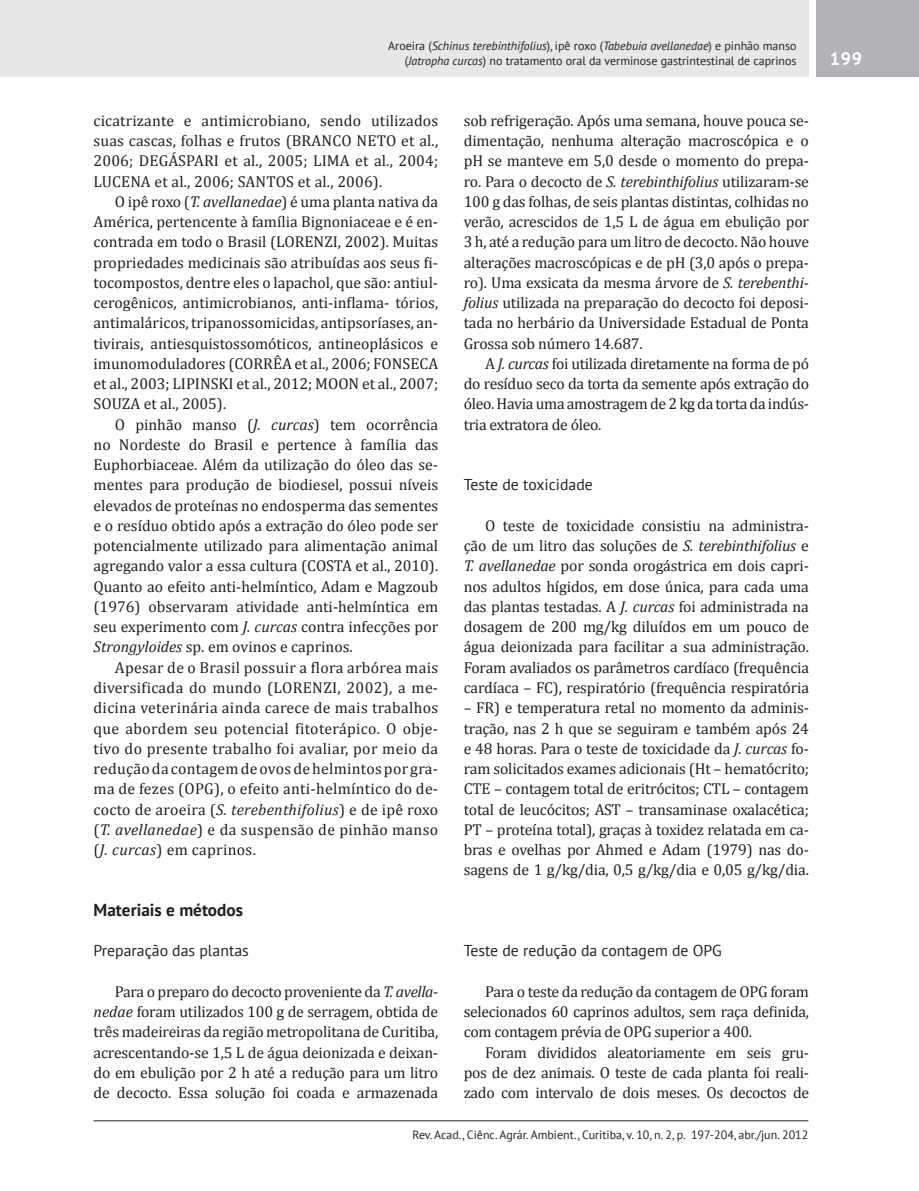
<style>
.page{position:relative;width:919px;height:1191px;background:#fff}
.page>*{position:absolute;margin:0;border:0;box-sizing:border-box;transform-origin:0 0}
.Número_de_páginas{font:700 18px "PT Sans";color:#fff}
.Título_1{font:700 17.25px "PT Sans";color:#231f20}
.Corpo_de_texto{font:15.75px/20.2px "Cambria";letter-spacing:-.01em;color:#231f20;text-align:justify}
.Título_2{font:15.75px "PT Sans";color:#231f20}
.Cabeçalho{font:12px/15px "PT Sans";color:#231f20;text-align:right}
.Rodapé{font:12px "PT Sans";color:#231f20}
.s1{font-style:italic}
</style>
<div class="page">
<div style="left:0;top:0;width:808px;height:77px;background:#e6e7e9"></div>
<div style="left:816px;top:0;width:102px;height:77px;background:#b2b3b7"></div>
<hr style="left:94px;top:1120px;width:714px;height:1px;background:#231f20">
<p class="Cabeçalho" style="left:388px;top:38px;width:410px">Aroeira (<span class="s1">Schinus terebinthifolius</span>), ipê roxo (<span class="s1">Tabebuia avellanedae</span>) e pinhão manso (<span class="s1">Jatropha curcas</span>) no tratamento oral da verminose gastrintestinal de caprinos</p>
<p class="Número_de_páginas" style="left:829px;top:47px;width:34px">199</p>
<p class="Corpo_de_texto" style="left:94px;top:110px;width:346px">cicatrizante e antimicrobiano, sendo utilizados suas cascas, folhas e frutos (BRANCO NETO et al., 2006; DEGÁSPARI et al., 2005; LIMA et al., 2004; LUCENA et al., 2006; SANTOS et al., 2006).</p>
<p class="Corpo_de_texto" style="left:94px;top:191px;width:346px;text-indent:21px">O ipê roxo (<span class="s1">T. avellanedae</span>) é uma planta nativa da América, pertencente à família Bignoniaceae e é en&shy;contrada em todo o Brasil (LORENZI, 2002). Muitas propriedades medicinais são atribuídas aos seus fi&shy;tocompostos, dentre eles o lapachol, que são: antiul&shy;cerogênicos, antimicrobianos, anti-inflama- tórios, antimaláricos, tripanossomicidas, antipsoríases, an&shy;tivirais, antiesquistossomóticos, antineoplásicos e imunomoduladores (CORRÊA et al., 2006; FONSECA et al., 2003; LIPINSKI et al., 2012; MOON et al., 2007; SOUZA et al., 2005).</p>
<p class="Corpo_de_texto" style="left:94px;top:414px;width:346px;text-indent:21px">O pinhão manso (<span class="s1">J. curcas</span>) tem ocorrência no Nordeste do Brasil e pertence à família das Euphorbiaceae. Além da utilização do óleo das se&shy;mentes para produção de biodiesel, possui níveis elevados de proteínas no endosperma das sementes e o resíduo obtido após a extração do óleo pode ser potencialmente utilizado para alimentação animal agregando valor a essa cultura (COSTA et al., 2010).<br>Quanto ao efeito anti-helmíntico, Adam e Magzoub (1976) observaram atividade anti-helmíntica em seu experimento com <span class="s1">J. curcas</span> contra infecções por <span class="s1">Strongyloides</span> sp. em ovinos e caprinos.</p>
<p class="Corpo_de_texto" style="left:94px;top:657px;width:346px;text-indent:21px">Apesar de o Brasil possuir a flora arbórea mais diversificada do mundo (LORENZI, 2002), a me&shy;dicina veterinária ainda carece de mais trabalhos que abordem seu potencial fitoterápico. O obje&shy;tivo do presente trabalho foi avaliar, por meio da redução da contagem de ovos de helmintos por gra&shy;ma de fezes (OPG), o efeito anti-helmíntico do de&shy;cocto de aroeira (<span class="s1">S. terebenthifolius</span>) e de ipê roxo (<span class="s1">T. avellanedae</span>) e da suspensão de pinhão manso (<span class="s1">J. curcas</span>) em caprinos.</p>
<p class="Título_1" style="left:94px;top:898px;width:151px">Materiais e métodos</p>
<p class="Título_2" style="left:94px;top:940px;width:157px">Preparação das plantas</p>
<p class="Corpo_de_texto" style="left:94px;top:981px;width:346px;text-indent:21px">Para o preparo do decocto proveniente da <span class="s1">T. avella&shy;nedae</span> foram utilizados 100 g de serragem, obtida de três madeireiras da região metropolitana de Curitiba, acrescentando-se 1,5 L de água deionizada e deixan&shy;do em ebulição por 2 h até a redução para um litro de decocto. Essa solução foi coada e armazenada</p>
<p class="Corpo_de_texto" style="left:463px;top:110px;width:347px">sob refrigeração. Após uma semana, houve pouca se&shy;dimentação, nenhuma alteração macroscópica e o pH se manteve em 5,0 desde o momento do prepa&shy;ro. Para o decocto de <span class="s1">S. terebinthifolius</span> utilizaram-se 100 g das folhas, de seis plantas distintas, colhidas no verão, acrescidos de 1,5 L de água em ebulição por 3 h, até a redução para um litro de decocto. Não houve alterações macroscópicas e de pH (3,0 após o prepa&shy;ro). Uma exsicata da mesma árvore de <span class="s1">S. terebenthi&shy;folius</span> utilizada na preparação do decocto foi deposi&shy;tada no herbário da Universidade Estadual de Ponta Grossa sob número 14.687.</p>
<p class="Corpo_de_texto" style="left:463px;top:353px;width:347px;text-indent:21px">A <span class="s1">J. curcas</span> foi utilizada diretamente na forma de pó do resíduo seco da torta da semente após extração do óleo. Havia uma amostragem de 2 kg da torta da indús&shy;tria extratora de óleo.</p>
<p class="Título_2" style="left:463px;top:475px;width:131px">Teste de toxicidade</p>
<p class="Corpo_de_texto" style="left:463px;top:515px;width:347px;text-indent:21px">O teste de toxicidade consistiu na administra&shy;ção de um litro das soluções de <span class="s1">S. terebinthifolius</span> e <span class="s1">T. avellanedae</span> por sonda orogástrica em dois capri&shy;nos adultos hígidos, em dose única, para cada uma das plantas testadas. A <span class="s1">J. curcas</span> foi administrada na dosagem de 200 mg/kg diluídos em um pouco de água deionizada para facilitar a sua administração.<br>Foram avaliados os parâmetros cardíaco (frequência cardíaca – FC), respiratório (frequência respiratória</p>
<p class="Corpo_de_texto" style="left:463px;top:697px;width:347px">– FR) e temperatura retal no momento da adminis&shy;tração, nas 2 h que se seguiram e também após 24 e 48 horas. Para o teste de toxicidade da <span class="s1">J. curcas</span> fo&shy;ram solicitados exames adicionais (Ht – hematócrito; CTE – contagem total de eritrócitos; CTL – contagem total de leucócitos; AST – transaminase oxalacética; PT – proteína total), graças à toxidez relatada em ca&shy;bras e ovelhas por Ahmed e Adam (1979) nas do&shy;sagens de 1 g/kg/dia, 0,5 g/kg/dia e 0,05 g/kg/dia.</p>
<p class="Título_2" style="left:463px;top:940px;width:259px">Teste de redução da contagem de OPG</p>
<p class="Corpo_de_texto" style="left:463px;top:981px;width:347px;text-indent:21px">Para o teste da redução da contagem de OPG foram selecionados 60 caprinos adultos, sem raça definida, com contagem prévia de OPG superior a 400.</p>
<p class="Corpo_de_texto" style="left:463px;top:1042px;width:347px;text-indent:21px">Foram divididos aleatoriamente em seis gru&shy;pos de dez animais. O teste de cada planta foi reali&shy;zado com intervalo de dois meses. Os decoctos de</p>
<p class="Rodapé" style="left:412px;top:1126px;width:397px">Rev. Acad., Ciênc. Agrár. Ambient., Curitiba, v. 10, n. 2, p. 197-204, abr./jun. 2012</p>
</div>
